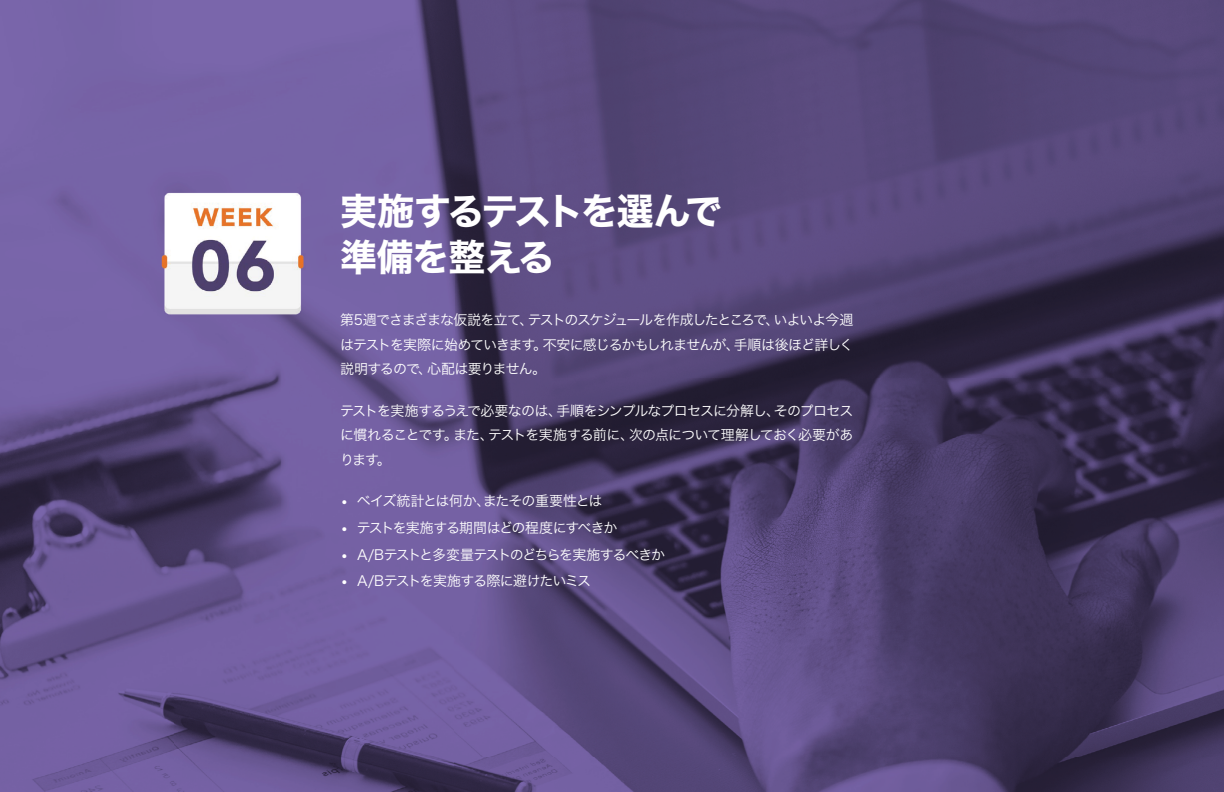
<style>
.page{position:relative;width:1224px;height:792px;background:#fff}
.page>*{position:absolute;margin:0;border:0;box-sizing:border-box;transform-origin:0 0}
.t1{font:37px/46px "Hira Kaku Std W7";letter-spacing:-.04em;color:#fff}
.t2{font:14px/24.5px "Hira Kaku Std W3";letter-spacing:-.065em;color:#fff;text-align:justify}
.t3{font:14px "Hira Kaku Std W3";letter-spacing:-.1em;color:#fff}
.s1{font-family:"Hira Kaku Std W9"}
</style>
<div class="page">
<img style="left:455px;top:0;width:769px;height:792px">
<div style="left:0;top:0;width:455px;height:206px;background:#7664a7"></div>
<img style="left:280px;top:206px;width:175px;height:586px">
<img style="left:0;top:206px;width:174px;height:586px">
<img style="left:174px;top:322px;width:106px;height:470px">
<img style="left:158px;top:183px;width:152px;height:139px">
<h1 class="t1" style="left:340px;top:190px;width:384px">実施するテストを選んで準備を整える</h1>
<p class="t2" style="left:340px;top:308px;width:515px">第5週でさまざまな仮説を立て、テストのスケジュールを作成したところで、いよいよ今週はテストを実際に始めていきます。不安に感じるかもしれませんが、手順は後ほど詳しく説明するので、心配は要りません。</p>
<p class="t2" style="left:340px;top:398px;width:515px">テストを実施するうえで必要なのは、手順をシンプルなプロセスに分解し、そのプロセスに慣れることです。また、テストを実施する前に、次の点について理解しておく必要があります。</p>
<p class="t2" style="left:340px;top:489px;width:264px"><span class="s1">•</span> ベイズ統計とは何か、またその重要性とは</p>
<p class="t2" style="left:340px;top:515px;width:279px"><span class="s1">•</span> テストを実施する期間はどの程度にすべきか</p>
<p class="t3" style="left:340px;top:544px;width:327px"><span class="s1">•</span> A/Bテストと多変量テストのどちらを実施するべきか</p>
<p class="t2" style="left:340px;top:569px;width:253px"><span class="s1">•</span> A/Bテストを実施する際に避けたいミス</p>
</div>
